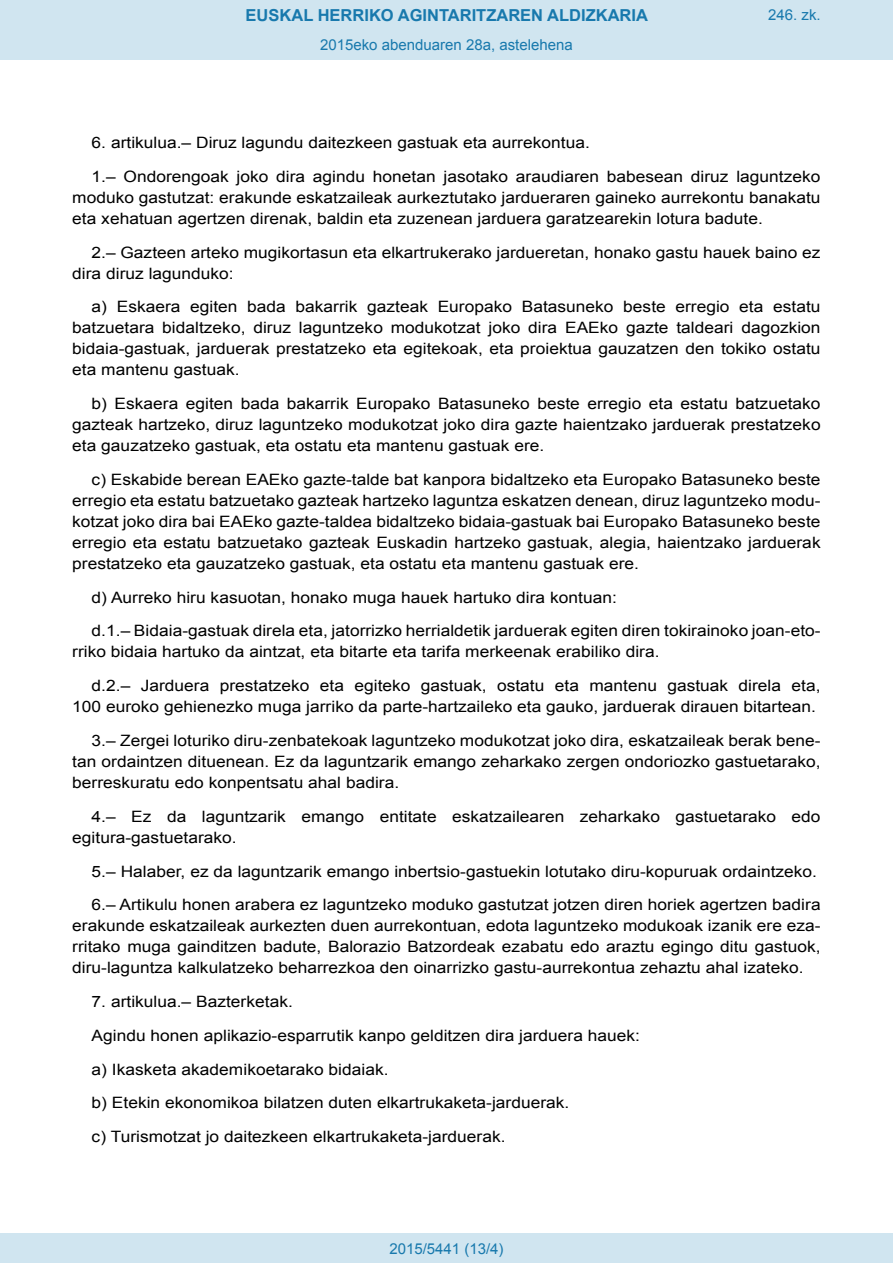
<style>
.page{position:relative;width:893px;height:1263px;background:#fff}
.page>*{position:absolute;margin:0;border:0;box-sizing:border-box;transform-origin:0 0}
.t1{font:700 16.5px "Arial";color:#1879ad}
.BOPVDetalle{font:15.6px/21px "Arial";color:#000;text-align:justify;scale:1.11 1}
.Paginacion_Centro{font:15px "Arial";color:#1879ad}
</style>
<div class="page">
<div style="left:0;top:0;width:893px;height:60px;background:#d0e5f0"></div>
<div style="left:0;top:1233px;width:893px;height:30px;background:#d0e5f0"></div>
<p class="t1" style="left:246px;top:4px;width:404px">EUSKAL HERRIKO AGINTARITZAREN ALDIZKARIA</p>
<p class="Paginacion_Centro" style="left:320px;top:35px;width:254px">2015eko abenduaren 28a, astelehena</p>
<p class="Paginacion_Centro" style="left:768px;top:5px;width:54px">246. zk.</p>
<p class="BOPVDetalle" style="left:92px;top:132px;width:450px">6. artikulua.– Diruz lagundu daitezkeen gastuak eta aurrekontua.</p>
<p class="BOPVDetalle" style="left:72px;top:166px;width:676px;text-indent:19px">1.– Ondorengoak joko dira agindu honetan jasotako araudiaren babesean diruz laguntzeko moduko gastutzat: erakunde eskatzaileak aurkeztutako jardueraren gaineko aurrekontu banakatu eta xehatuan agertzen direnak, baldin eta zuzenean jarduera garatzearekin lotura badute.</p>
<p class="BOPVDetalle" style="left:72px;top:242px;width:676px;text-indent:19px">2.– Gazteen arteko mugikortasun eta elkartrukerako jardueretan, honako gastu hauek baino ez dira diruz lagunduko:</p>
<p class="BOPVDetalle" style="left:72px;top:297px;width:676px;text-indent:19px">a) Eskaera egiten bada bakarrik gazteak Europako Batasuneko beste erregio eta estatu batzuetara bidaltzeko, diruz laguntzeko modukotzat joko dira EAEko gazte taldeari dagozkion bidaia-gastuak, jarduerak prestatzeko eta egitekoak, eta proiektua gauzatzen den tokiko ostatu eta mantenu gastuak.</p>
<p class="BOPVDetalle" style="left:72px;top:393px;width:676px;text-indent:19px">b) Eskaera egiten bada bakarrik Europako Batasuneko beste erregio eta estatu batzuetako gazteak hartzeko, diruz laguntzeko modukotzat joko dira gazte haientzako jarduerak prestatzeko eta gauzatzeko gastuak, eta ostatu eta mantenu gastuak ere.</p>
<p class="BOPVDetalle" style="left:72px;top:469px;width:676px;text-indent:19px">c) Eskabide berean EAEko gazte-talde bat kanpora bidaltzeko eta Europako Batasuneko beste erregio eta estatu batzuetako gazteak hartzeko laguntza eskatzen denean, diruz laguntzeko modu&shy;kotzat joko dira bai EAEko gazte-taldea bidaltzeko bidaia-gastuak bai Europako Batasuneko beste erregio eta estatu batzuetako gazteak Euskadin hartzeko gastuak, alegia, haientzako jarduerak prestatzeko eta gauzatzeko gastuak, eta ostatu eta mantenu gastuak ere.</p>
<p class="BOPVDetalle" style="left:92px;top:587px;width:475px">d) Aurreko hiru kasuotan, honako muga hauek hartuko dira kontuan:</p>
<p class="BOPVDetalle" style="left:72px;top:621px;width:676px;text-indent:19px">d.1.– Bidaia-gastuak direla eta, jatorrizko herrialdetik jarduerak egiten diren tokirainoko joan-eto&shy;rriko bidaia hartuko da aintzat, eta bitarte eta tarifa merkeenak erabiliko dira.</p>
<p class="BOPVDetalle" style="left:72px;top:675px;width:676px;text-align:right">d.2.– Jarduera prestatzeko eta egiteko gastuak, ostatu eta mantenu gastuak direla eta,<br>100 euroko gehienezko muga jarriko da parte-hartzaileko eta gauko, jarduerak dirauen bitartean.</p>
<p class="BOPVDetalle" style="left:72px;top:730px;width:676px;text-indent:19px">3.– Zergei loturiko diru-zenbatekoak laguntzeko modukotzat joko dira, eskatzaileak berak bene&shy;tan ordaintzen dituenean. Ez da laguntzarik emango zeharkako zergen ondoriozko gastuetarako, berreskuratu edo konpentsatu ahal badira.</p>
<p class="BOPVDetalle" style="left:72px;top:806px;width:676px;text-indent:19px">4.– Ez da laguntzarik emango entitate eskatzailearen zeharkako gastuetarako edo egitura-gastuetarako.</p>
<p class="BOPVDetalle" style="left:92px;top:861px;width:655px">5.– Halaber, ez da laguntzarik emango inbertsio-gastuekin lotutako diru-kopuruak ordaintzeko.</p>
<p class="BOPVDetalle" style="left:72px;top:894px;width:676px;text-indent:19px">6.– Artikulu honen arabera ez laguntzeko moduko gastutzat jotzen diren horiek agertzen badira erakunde eskatzaileak aurkezten duen aurrekontuan, edota laguntzeko modukoak izanik ere eza&shy;rritako muga gainditzen badute, Balorazio Batzordeak ezabatu edo araztu egingo ditu gastuok, diru-laguntza kalkulatzeko beharrezkoa den oinarrizko gastu-aurrekontua zehaztu ahal izateko.</p>
<p class="BOPVDetalle" style="left:92px;top:991px;width:183px">7. artikulua.– Bazterketak.</p>
<p class="BOPVDetalle" style="left:92px;top:1025px;width:496px">Agindu honen aplikazio-esparrutik kanpo gelditzen dira jarduera hauek:</p>
<p class="BOPVDetalle" style="left:92px;top:1059px;width:269px">a) Ikasketa akademikoetarako bidaiak.</p>
<p class="BOPVDetalle" style="left:92px;top:1092px;width:432px">b) Etekin ekonomikoa bilatzen duten elkartrukaketa-jarduerak.</p>
<p class="BOPVDetalle" style="left:92px;top:1126px;width:374px">c) Turismotzat jo daitezkeen elkartrukaketa-jarduerak.</p>
<p class="Paginacion_Centro" style="left:389px;top:1238px;width:116px">2015/5441 (13/4)</p>
</div>
